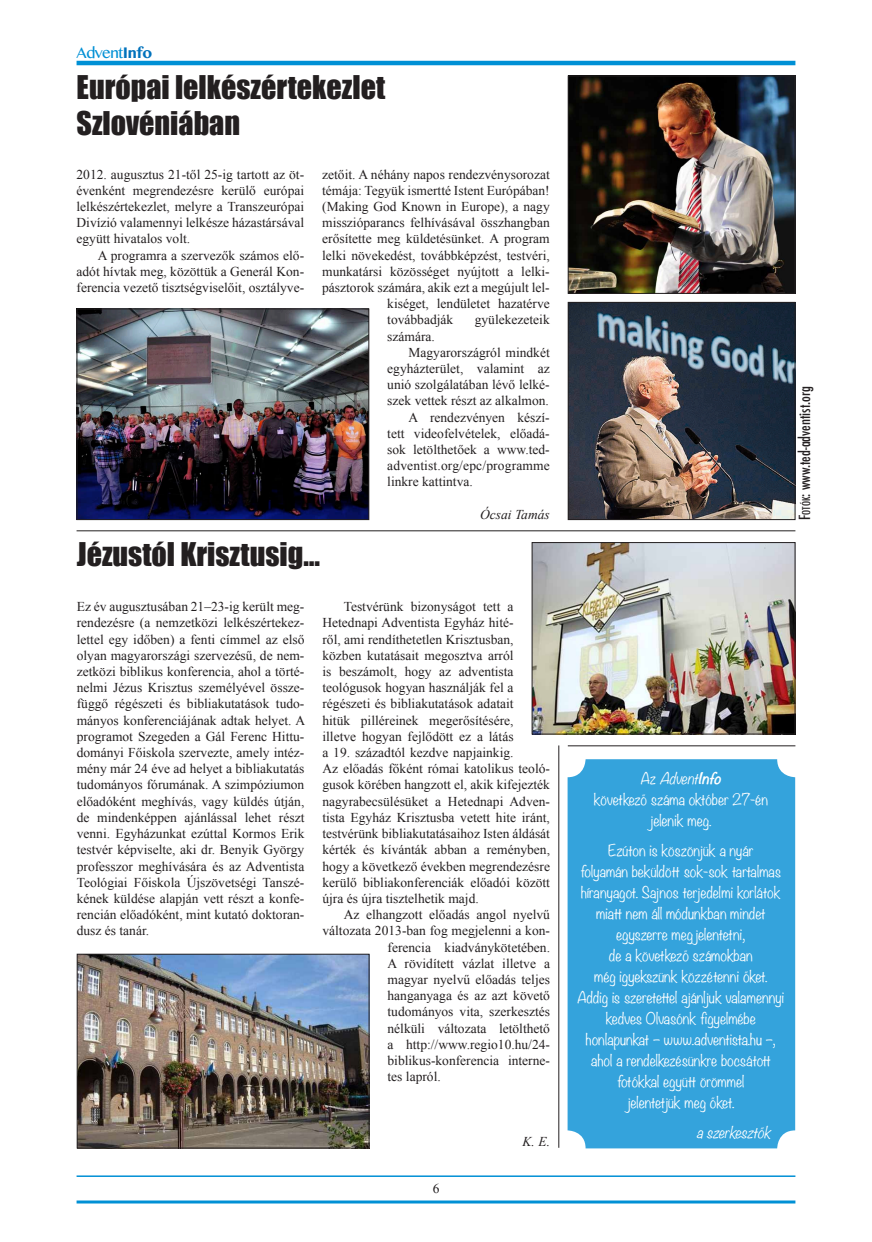
<style>
.page{position:relative;width:872px;height:1242px;background:#fff}
.page>*{position:absolute;margin:0;border:0;box-sizing:border-box;transform-origin:0 0}
.t1{font:30px/36px "Impact";color:#231f20}
.t2{font:500 condensed 15px "Futura";color:#231f20}
.t3{font:15px "Bangla MN";letter-spacing:-.03em;color:#0090d5}
.t4{font:300 14.25px/21px "Noteworthy";color:#fff;text-align:center}
.t5{font:italic 300 14.25px "Noteworthy";color:#fff}
.t6{font:13.5px/16.2px "Times New Roman";color:#231f20;text-align:justify}
.t7{font:italic 13.5px "Times New Roman";color:#231f20}
.s1{font-weight:700;color:#0072bc}
.s2{font-style:inherit}
.s3{font-size:10.5px}
.s4{font-style:italic}
.s5{font-weight:700;font-style:italic}
</style>
<div class="page">
<hr style="left:77px;top:61px;width:718px;height:4px;background:#0090d5">
<hr style="left:77px;top:1175px;width:718px;height:2px;background:#0090d5">
<hr style="left:77px;top:1200px;width:718px;height:3px;background:#0090d5">
<img style="left:79px;top:310px;width:288px;height:208px">
<div style="left:77px;top:308px;width:292px;height:212px;border:1px solid #231f20"></div>
<img style="left:79px;top:956px;width:288px;height:190px">
<div style="left:77px;top:954px;width:292px;height:194px;border:1px solid #231f20"></div>
<img style="left:570px;top:78px;width:223px;height:214px">
<div style="left:568px;top:76px;width:227px;height:218px;border:1px solid #231f20"></div>
<img style="left:570px;top:304px;width:223px;height:214px">
<div style="left:568px;top:302px;width:227px;height:218px;border:1px solid #231f20"></div>
<img style="left:533px;top:544px;width:260px;height:188px">
<div style="left:531px;top:542px;width:264px;height:192px;border:1px solid #231f20"></div>
<hr style="left:77px;top:530px;width:718px;height:1px;background:#231f20">
<div style="left:567px;top:759px;width:228px;height:389px;background:#34a3dc;border-radius:18px"></div>
<hr style="left:568px;top:745px;width:227px;height:1px;background:#231f20">
<hr style="left:558px;top:745px;width:1px;height:402px;background:#231f20">
<p class="t3" style="left:77px;top:43px;width:77px">Advent<span class="s1">Info</span></p>
<h1 class="t1" style="left:77px;top:69px;width:310px">Európai lelkészértekezlet<br>Szlovéniában</h1>
<p class="t6" style="left:77px;top:166px;width:229px">2012. augusztus 21-től 25-ig tartott az öt&shy;évenként megrendezésre kerülő európai lelkészértekezlet, melyre a Transzeurópai Divízió valamennyi lelkésze házastársával együtt hivatalos volt.</p>
<p class="t6" style="left:77px;top:247px;width:229px;text-indent:21px">A programra a szervezők számos elő&shy;adót hívtak meg, közöttük a Generál Kon&shy;ferencia vezető tisztségviselőit, osztályve-</p>
<p class="t6" style="left:322px;top:166px;width:229px">zetőit. A néhány napos rendezvénysorozat</p>
<p class="t6" style="left:322px;top:182px;width:229px">témája: Tegyük ismertté Istent Európában!</p>
<p class="t6" style="left:322px;top:198px;width:229px">(Making God Known in Europe), a nagy</p>
<p class="t6" style="left:322px;top:214px;width:229px">misszióparancs felhívásával összhangban</p>
<p class="t6" style="left:322px;top:230px;width:229px">erősítette meg küldetésünket. A program</p>
<p class="t6" style="left:322px;top:247px;width:229px">lelki növekedést, továbbképzést, testvéri,</p>
<p class="t6" style="left:322px;top:263px;width:229px">munkatársi közösséget nyújtott a lelki-</p>
<p class="t6" style="left:322px;top:279px;width:229px">pásztorok számára, akik ezt a megújult lel-</p>
<p class="t6" style="left:387px;top:295px;width:164px">kiséget, lendületet hazatérve</p>
<p class="t6" style="left:387px;top:311px;width:67px">továbbadják</p>
<p class="t6" style="left:475px;top:311px;width:76px">gyülekezeteik</p>
<p class="t6" style="left:387px;top:328px;width:49px">számára.</p>
<p class="t6" style="left:408px;top:344px;width:143px">Magyarországról mindkét</p>
<p class="t6" style="left:387px;top:360px;width:164px">egyházterület, valamint az</p>
<p class="t6" style="left:387px;top:376px;width:164px">unió szolgálatában lévő lelké-</p>
<p class="t6" style="left:387px;top:392px;width:163px">szek vettek részt az alkalmon.</p>
<p class="t6" style="left:408px;top:409px;width:143px">A rendezvényen készí-</p>
<p class="t6" style="left:387px;top:425px;width:164px">tett videofelvételek, előadá-</p>
<p class="t6" style="left:387px;top:441px;width:164px">sok letölthetőek a www.ted-</p>
<p class="t6" style="left:387px;top:457px;width:164px">adventist.org/epc/programme</p>
<p class="t6" style="left:387px;top:473px;width:87px">linkre kattintva.</p>
<p class="t7" style="left:480px;top:505px;width:71px">Ócsai Tamás</p>
<h1 class="t1" style="left:77px;top:535px;width:245px">Jézustól Krisztusig…</h1>
<p class="t6" style="left:77px;top:598px;width:230px">Ez év augusztusában 21–23-ig került meg&shy;rendezésre (a nemzetközi lelkészértekez&shy;lettel egy időben) a fenti címmel az első olyan magyarországi szervezésű, de nem&shy;zetközi biblikus konferencia, ahol a törté&shy;nelmi Jézus Krisztus személyével össze&shy;függő régészeti és bibliakutatások tudo&shy;mányos konferenciájának adtak helyet. A programot Szegeden a Gál Ferenc Hittu&shy;dományi Főiskola szervezte, amely intéz&shy;mény már 24 éve ad helyet a bibliakutatás tudományos fórumának. A szimpóziumon előadóként meghívás, vagy küldés útján, de mindenképpen ajánlással lehet részt venni. Egyházunkat ezúttal Kormos Erik testvér képviselte, aki dr. Benyik György professzor meghívására és az Adventista Teológiai Főiskola Újszövetségi Tanszé&shy;kének küldése alapján vett részt a konfe&shy;rencián előadóként, mint kutató doktoran&shy;dusz és tanár.</p>
<p class="t6" style="left:322px;top:598px;width:229px;text-align:left;text-indent:21px">Testvérünk bizonyságot tett a Hetednapi Adventista Egyház hité-<br>ről, ami rendíthetetlen Krisztusban, közben kutatásait megosztva arról<br>is beszámolt, hogy az adventista teológusok hogyan használják fel a régészeti és bibliakutatások adatait<br>hitük pilléreinek megerősítésére, illetve hogyan fejlődött ez a látás<br>a 19. századtól kezdve napjainkig.<br>Az előadás főként római katolikus teoló&shy;gusok körében hangzott el, akik kifejezték nagyrabecsülésüket a Hetednapi Adven&shy;tista Egyház Krisztusba vetett hite iránt, testvérünk bibliakutatásaihoz Isten áldását kérték és kívánták abban a reményben, hogy a következő években megrendezésre kerülő bibliakonferenciák előadói között újra és újra tisztelhetik majd.</p>
<p class="t6" style="left:344px;top:906px;width:208px">Az elhangzott előadás angol nyelvű</p>
<p class="t6" style="left:322px;top:922px;width:229px">változata 2013-ban fog megjelenni a kon-</p>
<p class="t6" style="left:387px;top:938px;width:164px">ferencia kiadványkötetében.</p>
<p class="t6" style="left:387px;top:955px;width:164px">A rövidített vázlat illetve a</p>
<p class="t6" style="left:387px;top:971px;width:164px">magyar nyelvű előadás teljes</p>
<p class="t6" style="left:387px;top:987px;width:164px">hanganyaga és az azt követő</p>
<p class="t6" style="left:387px;top:1003px;width:164px">tudományos vita, szerkesztés</p>
<p class="t6" style="left:387px;top:1019px;width:164px">nélküli változata letölthető</p>
<p class="t6" style="left:387px;top:1036px;width:164px">a http://www.regio10.hu/24-</p>
<p class="t6" style="left:387px;top:1052px;width:164px">biblikus-konferencia interne-</p>
<p class="t6" style="left:387px;top:1068px;width:55px">tes lapról.</p>
<p class="t6" style="left:433px;top:1180px;width:8px">6</p>
<p class="t7" style="left:522px;top:1132px;width:29px">K. E.</p>
<p class="t2" style="left:795px;top:520px;width:135px;rotate:-90deg"><span class="s2">F</span><span class="s3">otók</span><span class="s2">:</span> www.ted-adventist.org</p>
<p class="t4" style="left:594px;top:768px;width:176px">A z <span class="s4">Advent</span><span class="s5">Info<br></span>következő száma október 27-én jelenik meg.</p>
<p class="t4" style="left:577px;top:840px;width:208px">Ezúton is köszönjük a nyár<br>folyamán beküldött sok-sok tartalmas híranyagot. Sajnos terjedelmi korlátok miatt nem áll módunkban mindet egyszerre megjelentetni,<br>de a következő számokban<br>még igyekszünk közzétenni őket.<br>Addig is szeretettel ajánljuk valamennyi kedves Olvasónk figyelmébe honlapunkat – www.adventista.hu –, ahol a rendelkezésünkre bocsátott fotókkal együtt örömmel<br>jelentetjük meg őket.</p>
<p class="t5" style="left:696px;top:1120px;width:81px">aszerkesztők</p>
</div>
